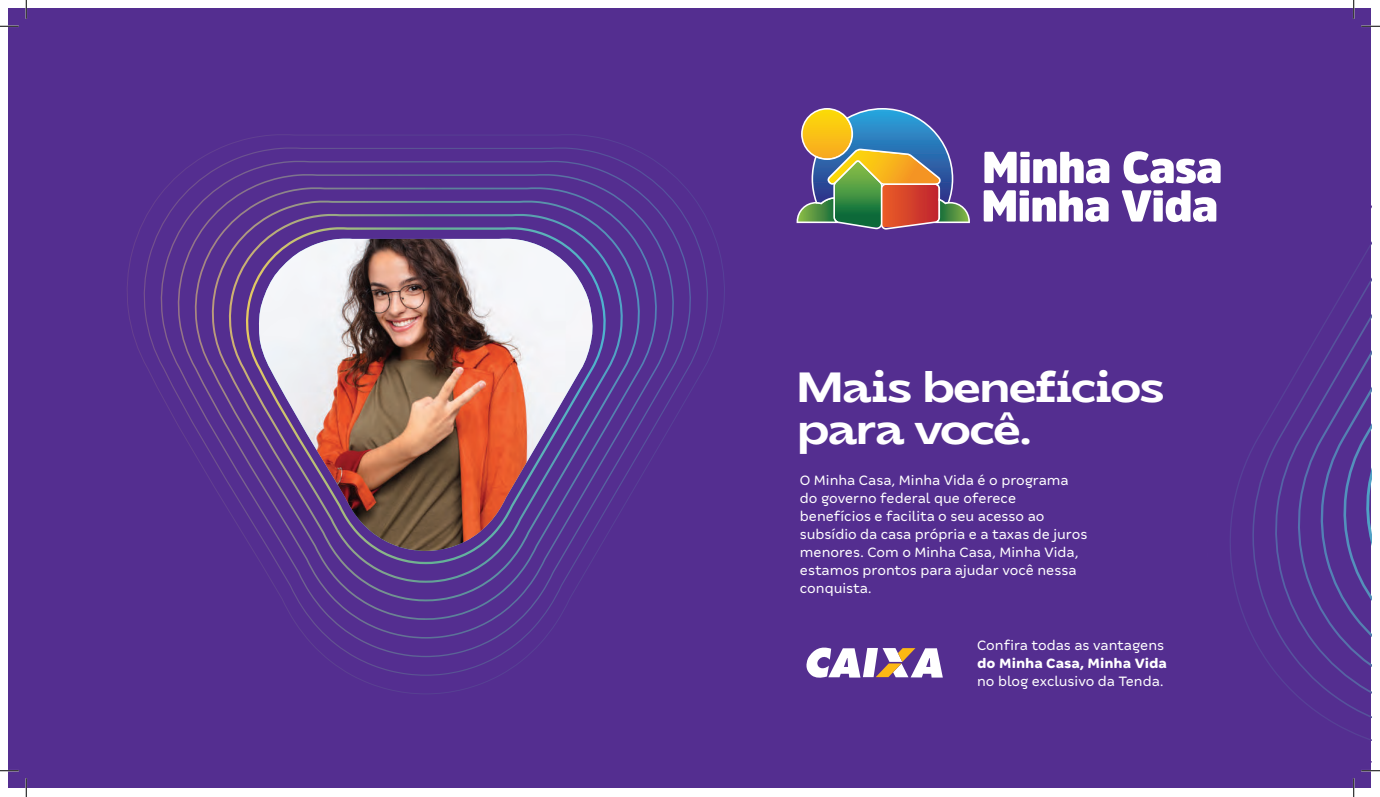
<style>
.page{position:relative;width:1380px;height:797px;background:#fff}
.page>*{position:absolute;margin:0;border:0;box-sizing:border-box;transform-origin:0 0}
.t1{font:700 expanded 42.12px/42.1px "DX Rigraf";letter-spacing:-.03em;color:#fff}
.t2{font:15px/18px "Tenda";color:#fff}
.t3{font:800 15px "Tenda";color:#fff}
</style>
<div class="page">
<div style="left:9px;top:9px;width:1361px;height:779px;background:#542e90"></div>
<svg style="left:127px;top:134px;width:598px;height:560px"></svg>
<svg style="left:1216px;top:9px;width:155px;height:761px"></svg>
<svg style="left:796px;top:108px;width:173px;height:121px"></svg>
<svg style="left:984px;top:152px;width:125px;height:31px"></svg>
<svg style="left:1123px;top:151px;width:97px;height:33px"></svg>
<svg style="left:983px;top:190px;width:125px;height:32px"></svg>
<svg style="left:1121px;top:190px;width:95px;height:32px"></svg>
<img style="left:258px;top:238px;width:335px;height:313px">
<svg style="left:806px;top:647px;width:136px;height:31px"></svg>
<svg style="left:0;top:25px;width:19px;height:2px"></svg>
<svg style="left:1360px;top:25px;width:19px;height:2px"></svg>
<svg style="left:0;top:770px;width:19px;height:1px"></svg>
<svg style="left:1361px;top:770px;width:18px;height:1px"></svg>
<svg style="left:25px;top:0;width:2px;height:19px"></svg>
<svg style="left:25px;top:778px;width:2px;height:19px"></svg>
<svg style="left:1352px;top:0;width:2px;height:19px"></svg>
<svg style="left:1353px;top:778px;width:1px;height:19px"></svg>
<h1 class="t1" style="left:796px;top:366px;width:369px">Mais benefícios para você.</h1>
<p class="t2" style="left:799px;top:471px;width:289px">O Minha Casa, Minha Vida é o programa do governo federal que oferece benefícios e facilita o seu acesso ao subsídio da casa própria e a taxas de juros menores. Com o Minha Casa, Minha Vida, estamos prontos para ajudar você nessa conquista.</p>
<p class="t2" style="left:977px;top:635px;width:188px">Confira todas as vantagens</p>
<p class="t3" style="left:977px;top:654px;width:191px">do Minha Casa, Minha Vida</p>
<p class="t2" style="left:977px;top:671px;width:188px">no blog exclusivo da Tenda.</p>
</div>
